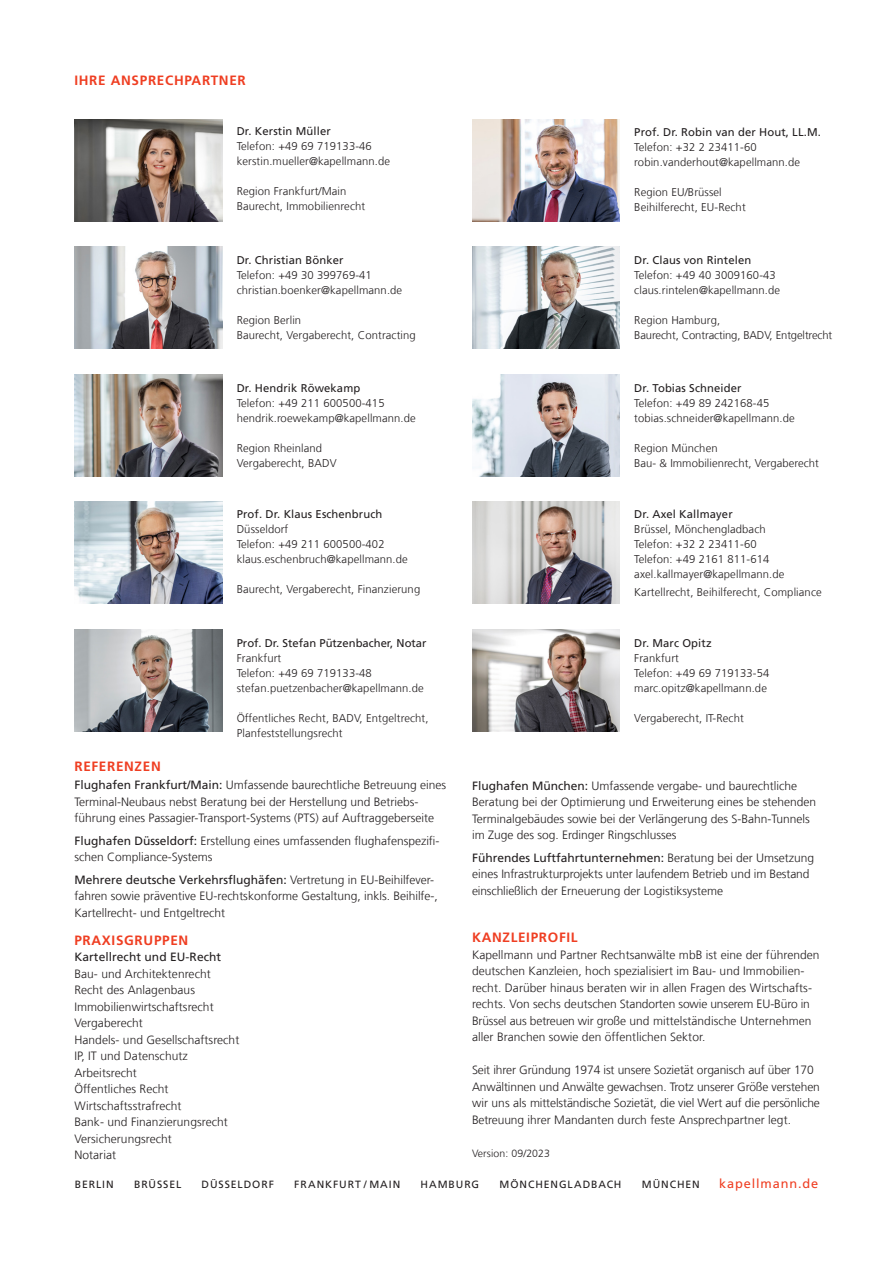
<style>
.page{position:relative;width:893px;height:1263px;background:#fff}
.page>*{position:absolute;margin:0;border:0;box-sizing:border-box;transform-origin:0 0}
.t1{font:700 13.5px "Frutiger LT Com";letter-spacing:.05em;color:#ef3e22}
.Subline{font:12.75px "Frutiger LT Com";letter-spacing:.07em;color:#ef3e22}
.t2{font:300 12px/16.5px "Frutiger LT Com";color:#231f20}
.t3{font:12px "Frutiger LT Com";letter-spacing:.005em;color:#231f20}
.t4{font:300 11.25px/15px "Frutiger LT Com";letter-spacing:.01em;color:#231f20}
.t5{font:11.25px "Frutiger LT Com";letter-spacing:.01em;color:#231f20}
.t6{font:300 11.25px "Frutiger LT Com";letter-spacing:-.01em;color:#231f20}
.Subline-2{font:10.5px "Frutiger LT Com";letter-spacing:.09em;color:#231f20}
.t7{font:300 10.5px "Frutiger LT Com";letter-spacing:.01em;color:#231f20}
.s1{font-weight:400}
</style>
<div class="page">
<img style="left:74px;top:119px;width:148px;height:102px">
<img style="left:74px;top:374px;width:148px;height:102px">
<img style="left:74px;top:629px;width:148px;height:102px">
<img style="left:472px;top:374px;width:148px;height:102px">
<img style="left:472px;top:629px;width:148px;height:102px">
<img style="left:74px;top:247px;width:148px;height:102px">
<img style="left:472px;top:247px;width:148px;height:102px">
<img style="left:74px;top:502px;width:148px;height:102px">
<img style="left:472px;top:502px;width:148px;height:102px">
<img style="left:472px;top:119px;width:148px;height:102px">
<p class="t1" style="left:74px;top:72px;width:173px">IHRE ANSPRECHPARTNER</p>
<p class="t5" style="left:237px;top:124px;width:96px">Dr. Kerstin Müller</p>
<p class="t4" style="left:237px;top:139px;width:137px">Telefon: +49 69 719133-46</p>
<p class="t4" style="left:237px;top:154px;width:155px">kerstin.mueller@kapellmann.de</p>
<p class="t4" style="left:237px;top:184px;width:111px">Region Frankfurt/Main</p>
<p class="t4" style="left:237px;top:199px;width:130px">Baurecht, Immobilienrecht</p>
<p class="t5" style="left:237px;top:254px;width:108px">Dr. Christian Bönker</p>
<p class="t4" style="left:237px;top:268px;width:137px">Telefon: +49 30 399769-41</p>
<p class="t4" style="left:237px;top:283px;width:167px">christian.boenker@kapellmann.de</p>
<p class="t4" style="left:237px;top:313px;width:66px">Region Berlin</p>
<p class="t4" style="left:237px;top:328px;width:181px">Baurecht, Vergaberecht, Contracting</p>
<p class="t5" style="left:237px;top:381px;width:125px">Dr. Hendrik Röwekamp</p>
<p class="t4" style="left:237px;top:396px;width:181px">Telefon: +49 211 600500-415 hendrik.roewekamp@kapellmann.de</p>
<p class="t4" style="left:237px;top:441px;width:87px">Region Rheinland</p>
<p class="t4" style="left:237px;top:456px;width:101px">Vergaberecht, BADV</p>
<p class="t5" style="left:237px;top:507px;width:147px">Prof. Dr. Klaus Eschenbruch</p>
<p class="t4" style="left:237px;top:521px;width:53px">Düsseldorf</p>
<p class="t4" style="left:237px;top:536px;width:173px">Telefon: +49 211 600500-402 klaus.eschenbruch@kapellmann.de</p>
<p class="t4" style="left:237px;top:581px;width:185px">Baurecht, Vergaberecht, Finanzierung</p>
<p class="t5" style="left:237px;top:636px;width:191px">Prof. Dr. Stefan Pützenbacher, Notar</p>
<p class="t4" style="left:237px;top:651px;width:46px">Frankfurt</p>
<p class="t4" style="left:237px;top:666px;width:137px">Telefon: +49 69 719133-48</p>
<p class="t4" style="left:237px;top:681px;width:189px">stefan.puetzenbacher@kapellmann.de</p>
<p class="t4" style="left:237px;top:711px;width:193px">Öffentliches Recht, BADV, Entgeltrecht,<br>Planfeststellungsrecht</p>
<p class="t1" style="left:74px;top:759px;width:88px">REFERENZEN</p>
<p class="t2" style="left:74px;top:777px;width:373px"><span class="s1">Flughafen Frankfurt/Main:</span> Umfassende baurechtliche Betreuung eines<br>Terminal-Neubaus nebst Beratung bei der Herstellung und Betriebs&shy;führung eines Passagier-Transport-Systems (PTS) auf Auftraggeberseite</p>
<p class="t2" style="left:74px;top:833px;width:367px"><span class="s1">Flughafen Düsseldorf:</span> Erstellung eines umfassenden flughafenspezifi&shy;schen Compliance-Systems</p>
<p class="t2" style="left:74px;top:872px;width:365px"><span class="s1">Mehrere deutsche Verkehrsflughäfen:</span> Vertretung in EU-Beihilfever&shy;fahren sowie präventive EU-rechtskonforme Gestaltung, inkls. Beihilfe-,<br>Kartellrecht- und Entgeltrecht</p>
<p class="t1" style="left:74px;top:932px;width:115px">PRAXISGRUPPEN</p>
<p class="t3" style="left:74px;top:950px;width:148px">Kartellrecht und EU-Recht</p>
<p class="t2" style="left:74px;top:965px;width:138px">Bau- und Architektenrecht</p>
<p class="t2" style="left:74px;top:982px;width:122px">Recht des Anlagenbaus</p>
<p class="t2" style="left:74px;top:998px;width:141px">Immobilienwirtschaftsrecht</p>
<p class="t2" style="left:74px;top:1015px;width:70px">Vergaberecht</p>
<p class="t2" style="left:74px;top:1031px;width:166px">Handels- und Gesellschaftsrecht</p>
<p class="t2" style="left:74px;top:1048px;width:115px">IP, IT und Datenschutz</p>
<p class="t2" style="left:74px;top:1064px;width:64px">Arbeitsrecht</p>
<p class="t2" style="left:74px;top:1081px;width:96px">Öffentliches Recht</p>
<p class="t2" style="left:74px;top:1097px;width:109px">Wirtschaftsstrafrecht</p>
<p class="t2" style="left:74px;top:1114px;width:155px">Bank- und Finanzierungsrecht</p>
<p class="t2" style="left:74px;top:1130px;width:99px">Versicherungsrecht</p>
<p class="t2" style="left:74px;top:1147px;width:43px">Notariat</p>
<p class="t5" style="left:634px;top:126px;width:188px">Prof. Dr. Robin van der Hout, LL.M.</p>
<p class="t4" style="left:634px;top:140px;width:124px">Telefon: +32 2 23411-60</p>
<p class="t4" style="left:634px;top:155px;width:167px">robin.vanderhout@kapellmann.de</p>
<p class="t4" style="left:634px;top:185px;width:89px">Region EU/Brüssel</p>
<p class="t4" style="left:634px;top:200px;width:113px">Beihilferecht, EU-Recht</p>
<p class="t5" style="left:634px;top:254px;width:118px">Dr. Claus von Rintelen</p>
<p class="t4" style="left:634px;top:268px;width:143px">Telefon: +49 40 3009160-43</p>
<p class="t4" style="left:634px;top:283px;width:147px">claus.rintelen@kapellmann.de</p>
<p class="t4" style="left:634px;top:313px;width:87px">Region Hamburg,</p>
<p class="t6" style="left:634px;top:329px;width:200px">Baurecht, Contracting, BADV, Entgeltrecht</p>
<p class="t5" style="left:634px;top:381px;width:109px">Dr. Tobias Schneider</p>
<p class="t4" style="left:634px;top:396px;width:137px">Telefon: +49 89 242168-45</p>
<p class="t4" style="left:634px;top:411px;width:162px">tobias.schneider@kapellmann.de</p>
<p class="t4" style="left:634px;top:441px;width:85px">Region München</p>
<p class="t4" style="left:634px;top:456px;width:186px">Bau- &amp; Immobilienrecht, Vergaberecht</p>
<p class="t5" style="left:634px;top:507px;width:100px">Dr. Axel Kallmayer</p>
<p class="t4" style="left:634px;top:521px;width:133px">Brüssel, Mönchengladbach</p>
<p class="t4" style="left:634px;top:536px;width:124px">Telefon: +32 2 23411-60</p>
<p class="t4" style="left:634px;top:551px;width:137px">Telefon: +49 2161 811-614</p>
<p class="t4" style="left:634px;top:565px;width:189px;line-height:18px">axel.kallmayer@kapellmann.de<br>Kartellrecht, Beihilferecht, Compliance</p>
<p class="t5" style="left:634px;top:636px;width:79px">Dr. Marc Opitz</p>
<p class="t4" style="left:634px;top:651px;width:46px">Frankfurt</p>
<p class="t4" style="left:634px;top:666px;width:137px">Telefon: +49 69 719133-54</p>
<p class="t4" style="left:634px;top:681px;width:134px">marc.opitz@kapellmann.de</p>
<p class="t4" style="left:634px;top:711px;width:111px">Vergaberecht, IT-Recht</p>
<p class="t2" style="left:472px;top:777px;width:327px"><span class="s1">Flughafen München:</span> Umfassende vergabe- und baurechtliche</p>
<p class="t2" style="left:472px;top:794px;width:346px">Beratung bei der Optimierung und Erweiterung eines be stehenden</p>
<p class="t2" style="left:472px;top:810px;width:339px">Terminalgebäudes sowie bei der Verlängerung des S-Bahn-Tunnels</p>
<p class="t2" style="left:472px;top:827px;width:206px">im Zuge des sog. Erdinger Ringschlusses</p>
<p class="t2" style="left:472px;top:849px;width:344px"><span class="s1">Führendes Luftfahrtunternehmen:</span> Beratung bei der Umsetzung eines Infrastrukturprojekts unter laufendem Betrieb und im Bestand einschließlich der Erneuerung der Logistiksysteme</p>
<p class="t1" style="left:472px;top:930px;width:107px">KANZLEIPROFIL</p>
<p class="t2" style="left:472px;top:946px;width:349px">Kapellmann und Partner Rechtsanwälte mbB ist eine der führenden deutschen Kanzleien, hoch spezialisiert im Bau- und Immobilien&shy;recht. Darüber hinaus beraten wir in allen Fragen des Wirtschafts&shy;rechts. Von sechs deutschen Standorten sowie unserem EU-Büro in Brüssel aus betreuen wir große und mittelständische Unternehmen aller Branchen sowie den öffentlichen Sektor.</p>
<p class="t2" style="left:472px;top:1062px;width:349px">Seit ihrer Gründung 1974 ist unsere Sozietät organisch auf über 170<br>Anwältinnen und Anwälte gewachsen. Trotz unserer Größe verstehen wir uns als mittelständische Sozietät, die viel Wert auf die persönliche Betreuung ihrer Mandanten durch feste Ansprechpartner legt.</p>
<p class="t7" style="left:472px;top:1147px;width:80px">Version: 09/2023</p>
<p class="Subline-2" style="left:75px;top:1178px;width:40px">BERLIN</p>
<p class="Subline-2" style="left:134px;top:1178px;width:49px">BRÜSSEL</p>
<p class="Subline-2" style="left:202px;top:1178px;width:74px">DÜSSELDORF</p>
<p class="Subline-2" style="left:294px;top:1178px;width:107px">FRANKFURT / MAIN</p>
<p class="Subline-2" style="left:421px;top:1178px;width:60px">HAMBURG</p>
<p class="Subline-2" style="left:499px;top:1178px;width:124px">MÖNCHENGLADBACH</p>
<p class="Subline-2" style="left:642px;top:1178px;width:59px">MÜNCHEN</p>
<p class="Subline" style="left:719px;top:1176px;width:100px">kapellmann.de</p>
</div>
